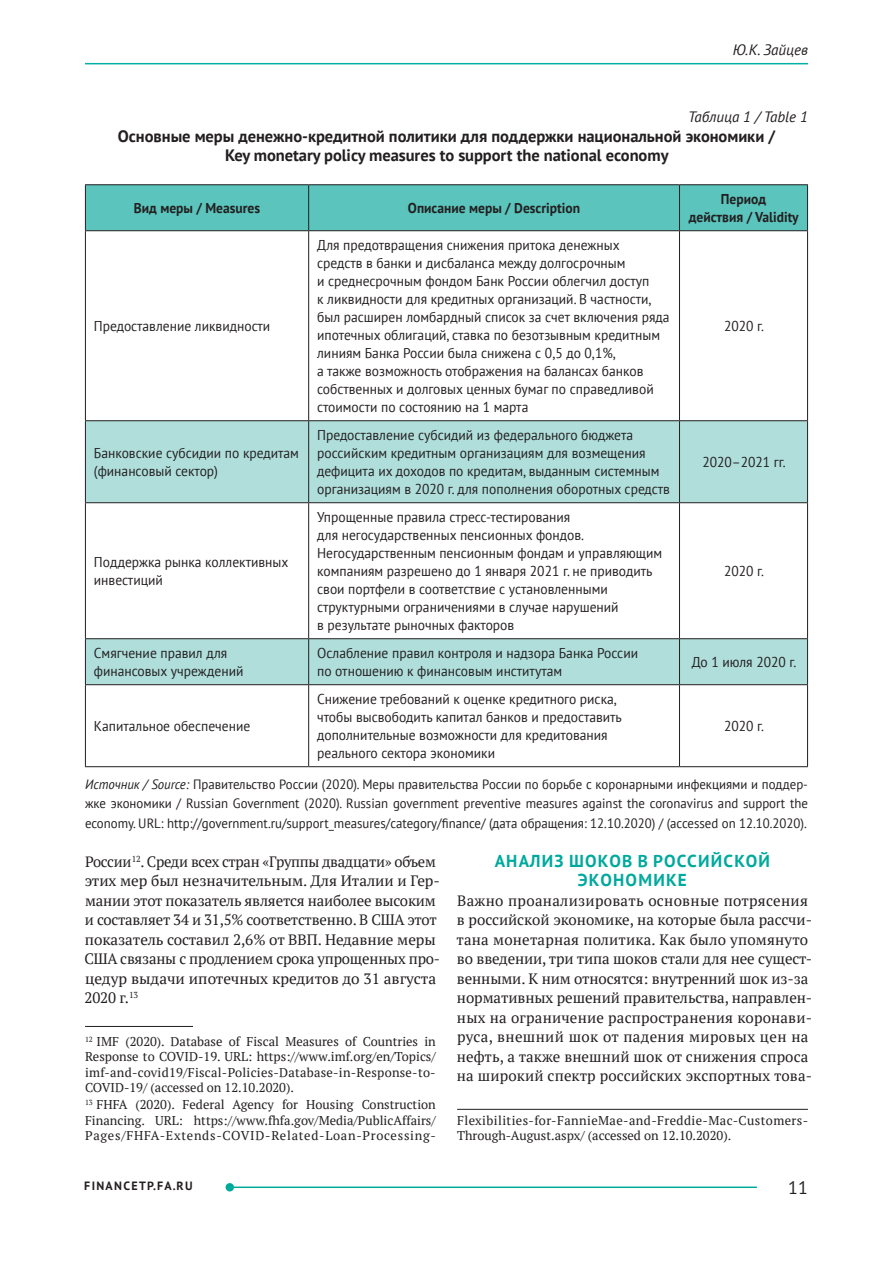
<style>
.page{position:relative;width:893px;height:1263px;background:#fff}
.page>*{position:absolute;margin:0;border:0;box-sizing:border-box;transform-origin:0 0}
.t1{font:18px "PT Sans";color:#231f20}
.t2{font:700 17.25px/19.5px "PT Sans";letter-spacing:.07em;color:#00a99d;text-align:center}
.t3{font:700 16.5px/19.5px "PT Sans";letter-spacing:-.005em;color:#231f20;text-align:center}
.t4{font:15px/19.5px "PT Serif";letter-spacing:-.005em;color:#231f20}
.t5{font:italic 15px "PT Sans";color:#231f20}
.t6{font:14.25px/18px "PT Sans";color:#231f20;scale:.95 1}
.t7{font:700 14.25px/18px "PT Sans";color:#231f20;text-align:center;scale:.95 1}
.t8{font:13.5px/19.5px "PT Sans";color:#231f20;text-align:justify;scale:.95 1}
.t9{font:12.75px/15.3px "PT Serif";letter-spacing:.02em;color:#231f20;text-align:justify}
.t10{font:700 12px "PT Sans";color:#231f20}
.s1{font-style:italic}
</style>
<div class="page">
<hr style="left:85px;top:63px;width:723px;height:1px;background:#00afa6">
<hr style="left:230px;top:1186px;width:527px;height:2px;background:#00a99d">
<div style="left:226px;top:1183px;width:8px;height:8px;background:#00a99d;border-radius:50%"></div>
<hr style="left:85px;top:1026px;width:108px;height:1px;background:#231f20">
<hr style="left:457px;top:1109px;width:351px;height:1px;background:#231f20">
<div style="left:86px;top:185px;width:721px;height:45px;background:#5ac4bd"></div>
<svg style="left:86px;top:421px;width:721px;height:263px"></svg>
<hr style="left:308px;top:185px;width:1px;height:45px;background:#231f20">
<hr style="left:679px;top:185px;width:1px;height:45px;background:#231f20">
<hr style="left:308px;top:231px;width:1px;height:189px;background:#231f20">
<hr style="left:679px;top:231px;width:1px;height:189px;background:#231f20">
<hr style="left:85px;top:420px;width:224px;height:1px;background:#231f20">
<hr style="left:309px;top:420px;width:370px;height:1px;background:#231f20">
<hr style="left:308px;top:421px;width:1px;height:81px;background:#231f20">
<hr style="left:679px;top:420px;width:129px;height:1px;background:#231f20">
<hr style="left:679px;top:421px;width:1px;height:81px;background:#231f20">
<hr style="left:85px;top:502px;width:224px;height:1px;background:#231f20">
<hr style="left:309px;top:502px;width:370px;height:1px;background:#231f20">
<hr style="left:308px;top:503px;width:1px;height:135px;background:#231f20">
<hr style="left:679px;top:502px;width:129px;height:1px;background:#231f20">
<hr style="left:679px;top:503px;width:1px;height:135px;background:#231f20">
<hr style="left:85px;top:638px;width:224px;height:1px;background:#231f20">
<hr style="left:309px;top:638px;width:370px;height:1px;background:#231f20">
<hr style="left:308px;top:639px;width:1px;height:45px;background:#231f20">
<hr style="left:679px;top:638px;width:129px;height:1px;background:#231f20">
<hr style="left:679px;top:639px;width:1px;height:45px;background:#231f20">
<hr style="left:85px;top:684px;width:224px;height:1px;background:#231f20">
<hr style="left:309px;top:684px;width:370px;height:1px;background:#231f20">
<hr style="left:308px;top:685px;width:1px;height:81px;background:#231f20">
<hr style="left:679px;top:684px;width:129px;height:1px;background:#231f20">
<hr style="left:679px;top:685px;width:1px;height:81px;background:#231f20">
<hr style="left:85px;top:231px;width:1px;height:189px;background:#231f20">
<hr style="left:807px;top:231px;width:1px;height:189px;background:#231f20">
<hr style="left:85px;top:421px;width:1px;height:81px;background:#231f20">
<hr style="left:807px;top:421px;width:1px;height:81px;background:#231f20">
<hr style="left:85px;top:503px;width:1px;height:135px;background:#231f20">
<hr style="left:807px;top:503px;width:1px;height:135px;background:#231f20">
<hr style="left:85px;top:639px;width:1px;height:45px;background:#231f20">
<hr style="left:807px;top:639px;width:1px;height:45px;background:#231f20">
<hr style="left:85px;top:685px;width:1px;height:81px;background:#231f20">
<hr style="left:807px;top:685px;width:1px;height:81px;background:#231f20">
<hr style="left:85px;top:766px;width:224px;height:1px;background:#231f20">
<hr style="left:309px;top:766px;width:370px;height:1px;background:#231f20">
<hr style="left:679px;top:766px;width:129px;height:1px;background:#231f20">
<hr style="left:85px;top:184px;width:224px;height:1px;background:#231f20">
<hr style="left:85px;top:185px;width:1px;height:45px;background:#231f20">
<hr style="left:309px;top:184px;width:370px;height:1px;background:#231f20">
<hr style="left:679px;top:184px;width:129px;height:1px;background:#231f20">
<hr style="left:807px;top:185px;width:1px;height:45px;background:#231f20">
<hr style="left:85px;top:230px;width:224px;height:1px;background:#231f20">
<hr style="left:309px;top:230px;width:370px;height:1px;background:#231f20">
<hr style="left:679px;top:230px;width:129px;height:1px;background:#231f20">
<p class="t5" style="left:733px;top:40px;width:77px">Ю.К. Зайцев</p>
<p class="t5" style="left:688px;top:108px;width:121px">Таблица 1 / Table 1</p>
<p class="t3" style="left:118px;top:126px;width:659px">Основные меры денежно-кредитной политики для поддержки национальной экономики /<br>Key monetary policy measures to support the national economy</p>
<p class="t7" style="left:134px;top:199px;width:134px">Вид меры / Measures</p>
<p class="t7" style="left:408px;top:199px;width:183px">Описание меры / Description</p>
<p class="t7" style="left:689px;top:190px;width:117px">Период<br>действия / Validity</p>
<p class="t6" style="left:94px;top:317px;width:187px">Предоставление ликвидности</p>
<p class="t6" style="left:94px;top:444px;width:217px">Банковские субсидии по кредитам (финансовый сектор)</p>
<p class="t6" style="left:94px;top:553px;width:206px">Поддержка рынка коллективных инвестиций</p>
<p class="t6" style="left:317px;top:236px;width:372px">Для предотвращения снижения притока денежных<br>средств в банки и дисбаланса между долгосрочным<br>и среднесрочным фондом Банк России облегчил доступ<br>к ликвидности для кредитных организаций. В частности, был расширен ломбардный список за счет включения ряда ипотечных облигаций, ставка по безотзывным кредитным линиям Банка России была снижена с 0,5 до 0,1%,<br>а также возможность отображения на балансах банков собственных и долговых ценных бумаг по справедливой стоимости по состоянию на 1 марта</p>
<p class="t6" style="left:317px;top:426px;width:373px">Предоставление субсидий из федерального бюджета российским кредитным организациям для возмещения дефицита их доходов по кредитам, выданным системным организациям в 2020 г. для пополнения оборотных средств</p>
<p class="t6" style="left:317px;top:508px;width:365px">Упрощенные правила стресс-тестирования<br>для негосударственных пенсионных фондов.<br>Негосударственным пенсионным фондам и управляющим компаниям разрешено до 1 января 2021 г. не приводить свои портфели в соответствие с установленными структурными ограничениями в случае нарушений<br>в результате рыночных факторов</p>
<p class="t6" style="left:724px;top:317px;width:44px">2020 г.</p>
<p class="t6" style="left:702px;top:453px;width:89px">2020–2021 гг.</p>
<p class="t6" style="left:724px;top:562px;width:44px">2020 г.</p>
<p class="t6" style="left:94px;top:644px;width:159px">Смягчение правил для финансовых учреждений</p>
<p class="t6" style="left:317px;top:644px;width:339px">Ослабление правил контроля и надзора Банка России по отношению к финансовым институтам</p>
<p class="t6" style="left:692px;top:653px;width:111px">До 1 июля 2020 г.</p>
<p class="t6" style="left:94px;top:717px;width:166px">Капитальное обеспечение</p>
<p class="t6" style="left:317px;top:690px;width:322px">Снижение требований к оценке кредитного риска, чтобы высвободить капитал банков и предоставить дополнительные возможности для кредитования реального сектора экономики</p>
<p class="t6" style="left:724px;top:717px;width:44px">2020 г.</p>
<p class="t8" style="left:85px;top:774px;width:762px"><span class="s1">Источник / Source:</span> Правительство России (2020). Меры правительства России по борьбе с коронарными инфекциями и поддер&shy;жке экономики / Russian Government (2020). Russian government preventive measures against the coronavirus and support the economy. URL: http://government.ru/support_measures/category/finance/ (дата обращения: 12.10.2020) / (accessed on 12.10.2020).</p>
<p class="t4" style="left:85px;top:852px;width:357px">России<sup>12</sup>. Среди всех стран «Группы двадцати» объем этих мер был незначительным. Для Италии и Гер&shy;мании этот показатель является наиболее высоким и составляет 34 и 31,5% соответственно. В США этот показатель составил 2,6% от ВВП. Недавние меры США связаны с продлением срока упрощенных про&shy;цедур выдачи ипотечных кредитов до 31 августа 2020 г.<sup>13</sup></p>
<p class="t9" style="left:85px;top:1034px;width:352px"><sup>12</sup> IMF (2020). Database of Fiscal Measures of Countries in Response to COVID‑19. URL: https://www.imf.org/en/Topics/ imf-and-covid19/Fiscal-Policies-Database-in-Response-to-COVID‑19/ (accessed on 12.10.2020).</p>
<p class="t9" style="left:85px;top:1097px;width:352px"><sup>13</sup> FHFA (2020). Federal Agency for Housing Construction Financing. URL: https://www.fhfa.gov/Media/PublicAffairs/ Pages/FHFA-Extends-COVID-Related-Loan-Processing-</p>
<p class="t2" style="left:495px;top:851px;width:277px">АНАЛИЗ ШОКОВ В РОССИЙСКОЙ<br>ЭКОНОМИКЕ</p>
<p class="t4" style="left:457px;top:891px;width:357px">Важно проанализировать основные потрясения в российской экономике, на которые была рассчи&shy;тана монетарная политика. Как было упомянуто во введении, три типа шоков стали для нее сущест&shy;венными. К ним относятся: внутренний шок из-за нормативных решений правительства, направлен&shy;ных на ограничение распространения коронави&shy;руса, внешний шок от падения мировых цен на нефть, а также внешний шок от снижения спроса на широкий спектр российских экспортных това-</p>
<p class="t9" style="left:457px;top:1112px;width:353px">Flexibilities-for-FannieMae-and-Freddie-Mac-Customers-<br>Through-August.aspx/ (accessed on 12.10.2020).</p>
<p class="t10" style="left:84px;top:1178px;width:9px">financetp</p>
<p class="t10" style="left:153px;top:1178px;width:41px">.fa.ru</p>
<p class="t1" style="left:788px;top:1176px;width:21px">11</p>
</div>
